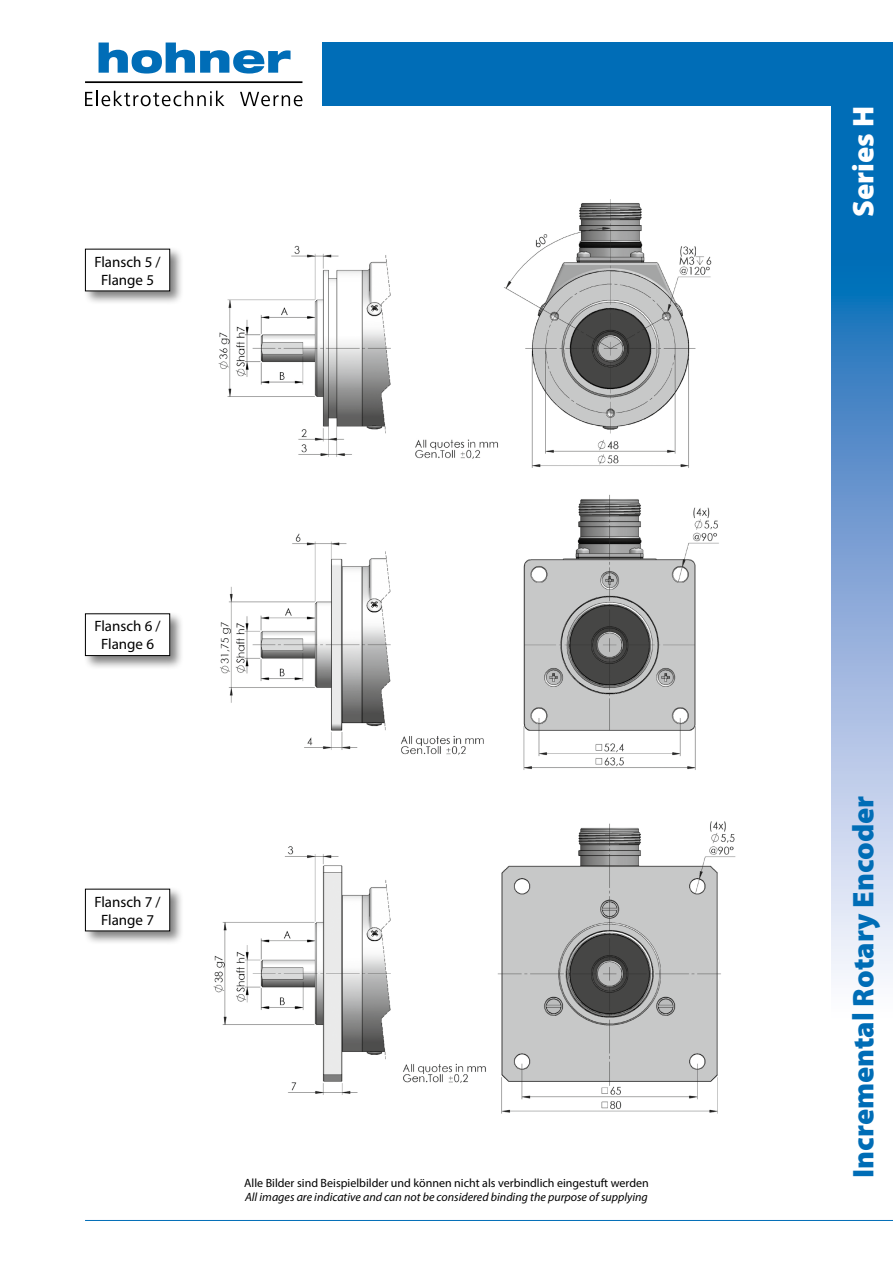
<style>
.page{position:relative;width:893px;height:1263px;background:#fff}
.page>*{position:absolute;margin:0;border:0;box-sizing:border-box;transform-origin:0 0}
.t1{font:900 30px "Myriad Pro";color:#006db6}
.t2{font:900 30px "Myriad Pro";color:#fff}
.t3{font:15px/18px "Myriad Pro";color:#000;text-align:center}
.t4{font:12px "Myriad Pro";color:#000}
.t5{font:italic 12px "Myriad Pro";color:#000}
</style>
<div class="page">
<div style="left:831px;top:43px;width:62px;height:211px;background:#006db7"></div>
<div style="left:323px;top:43px;width:570px;height:63px;background:#006db7"></div>
<svg style="left:831px;top:254px;width:62px;height:725px;background:#89aeda"></svg>
<hr style="left:85px;top:1220px;width:808px;height:1px;background:#006db7">
<svg style="left:99px;top:43px;width:192px;height:31px"></svg>
<svg style="left:85px;top:91px;width:140px;height:15px"></svg>
<svg style="left:240px;top:92px;width:62px;height:14px"></svg>
<hr style="left:85px;top:81px;width:217px;height:2px;background:#000">
<img style="left:213px;top:200px;width:523px;height:914px">
<div style="left:83px;top:247px;width:101px;height:58px;background:#000;opacity:.5"></div>
<div style="left:85px;top:249px;width:85px;height:42px;background:#fff"></div>
<div style="left:85px;top:249px;width:85px;height:42px;border:1px solid #000"></div>
<div style="left:83px;top:611px;width:101px;height:59px;background:#000;opacity:.5"></div>
<div style="left:85px;top:614px;width:85px;height:41px;background:#fff"></div>
<div style="left:85px;top:613px;width:85px;height:43px;border:1px solid #000"></div>
<div style="left:83px;top:886px;width:101px;height:59px;background:#000;opacity:.5"></div>
<div style="left:85px;top:889px;width:85px;height:42px;background:#fff"></div>
<div style="left:85px;top:889px;width:85px;height:42px;border:1px solid #000"></div>
<p class="t3" style="left:94px;top:252px;width:68px">Flansch 5 /<br>Flange 5</p>
<p class="t3" style="left:94px;top:617px;width:68px">Flansch 6 /<br>Flange 6</p>
<p class="t3" style="left:94px;top:892px;width:68px">Flansch 7 /<br>Flange 7</p>
<p class="t4" style="left:244px;top:1175px;width:406px">Alle Bilder sind Beispielbilder und können nicht als verbindlich eingestuft werden</p>
<p class="t5" style="left:245px;top:1190px;width:404px">All images are indicative and can not be considered binding the purpose of supplying</p>
<h1 class="t2" style="left:843px;top:217px;width:112px;rotate:-90deg">Series H</h1>
<h1 class="t1" style="left:843px;top:1178px;width:384px;rotate:-90deg">Incremental Rotary Encoder</h1>
</div>
